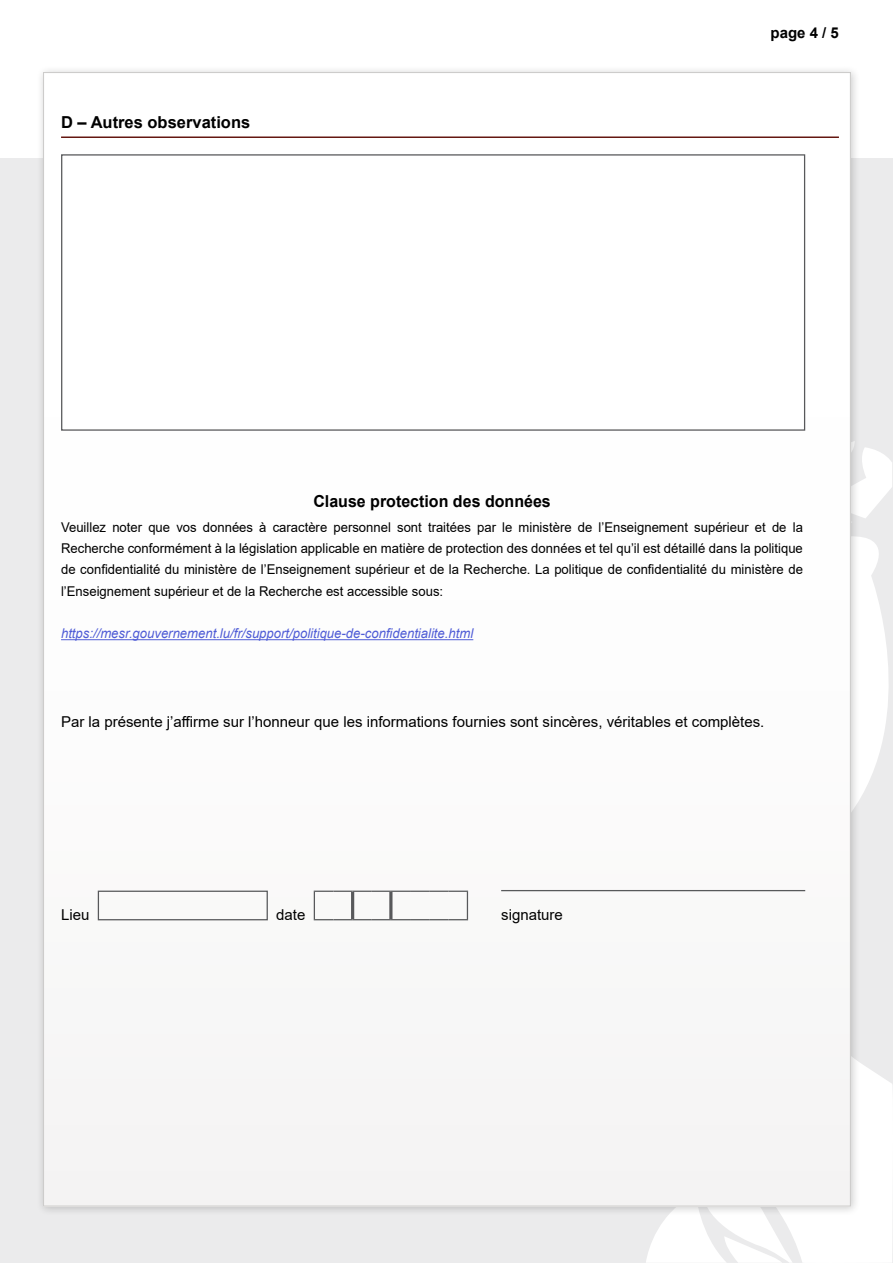
<style>
.page{position:relative;width:893px;height:1263px;background:#fff}
.page>*{position:absolute;margin:0;border:0;box-sizing:border-box;transform-origin:0 0}
.t1{font:700 16.5px "Arial";color:#000}
.t2{font:15px "Arial";color:#000}
.t3{font:700 15px "Arial";color:#000}
.t4{font:13.5px/21.1px "Arial";color:#000;text-align:justify}
.t5{font:italic 13.5px "Arial";color:#4f5cd6}
</style>
<div class="page">
<div style="left:0;top:157px;width:893px;height:1106px;background:#ebebec"></div>
<svg style="left:793px;top:537px;width:100px;height:726px;fill:#fff"></svg>
<svg style="left:646px;top:1216px;width:147px;height:47px"></svg>
<svg style="left:861px;top:447px;width:31px;height:71px"></svg>
<div style="left:36px;top:65px;width:825px;height:1151px;background:#000;opacity:.2"></div>
<div style="left:44px;top:73px;width:806px;height:1133px;background:#fcfbfb"></div>
<hr style="left:61px;top:639px;width:412px;height:1px;background:#4f5cd6">
<hr style="left:61px;top:136px;width:778px;height:2px;background:#641710">
<div style="left:61px;top:154px;width:744px;height:277px;background:#fff;border:1px solid #58595b"></div>
<div style="left:98px;top:890px;width:170px;height:30px;border:1px solid #58595b"></div>
<svg style="left:314px;top:890px;width:154px;height:30px"></svg>
<hr style="left:351px;top:892px;width:3px;height:27px;background:#58595b">
<hr style="left:389px;top:892px;width:3px;height:27px;background:#58595b">
<hr style="left:501px;top:890px;width:304px;height:1px;background:#58595b">
<p class="t1" style="left:61px;top:111px;width:191px">D – Autres observations</p>
<p class="t3" style="left:770px;top:22px;width:70px">page 4 / 5</p>
<p class="t1" style="left:313px;top:489px;width:239px">Clause protection des données</p>
<p class="t4" style="left:61px;top:517px;width:743px">Veuillez noter que vos données à caractère personnel sont traitées par le ministère de l’Enseignement supérieur et de la Recherche conformément à la législation applicable en matière de protection des données et tel qu’il est détaillé dans la politique de confidentialité du ministère de l’Enseignement supérieur et de la Recherche. La politique de confidentialité du ministère de l’Enseignement supérieur et de la Recherche est accessible sous:</p>
<p class="t5" style="left:61px;top:625px;width:414px">https://mesr.gouvernement.lu/fr/support/politique-de-confidentialite.html</p>
<p class="t2" style="left:61px;top:711px;width:705px">Par la présente j’affirme sur l’honneur que les informations fournies sont sincères, véritables et complètes.</p>
<p class="t2" style="left:61px;top:905px;width:30px">Lieu</p>
<p class="t2" style="left:276px;top:905px;width:31px">date</p>
<p class="t2" style="left:501px;top:905px;width:63px">signature</p>
</div>
